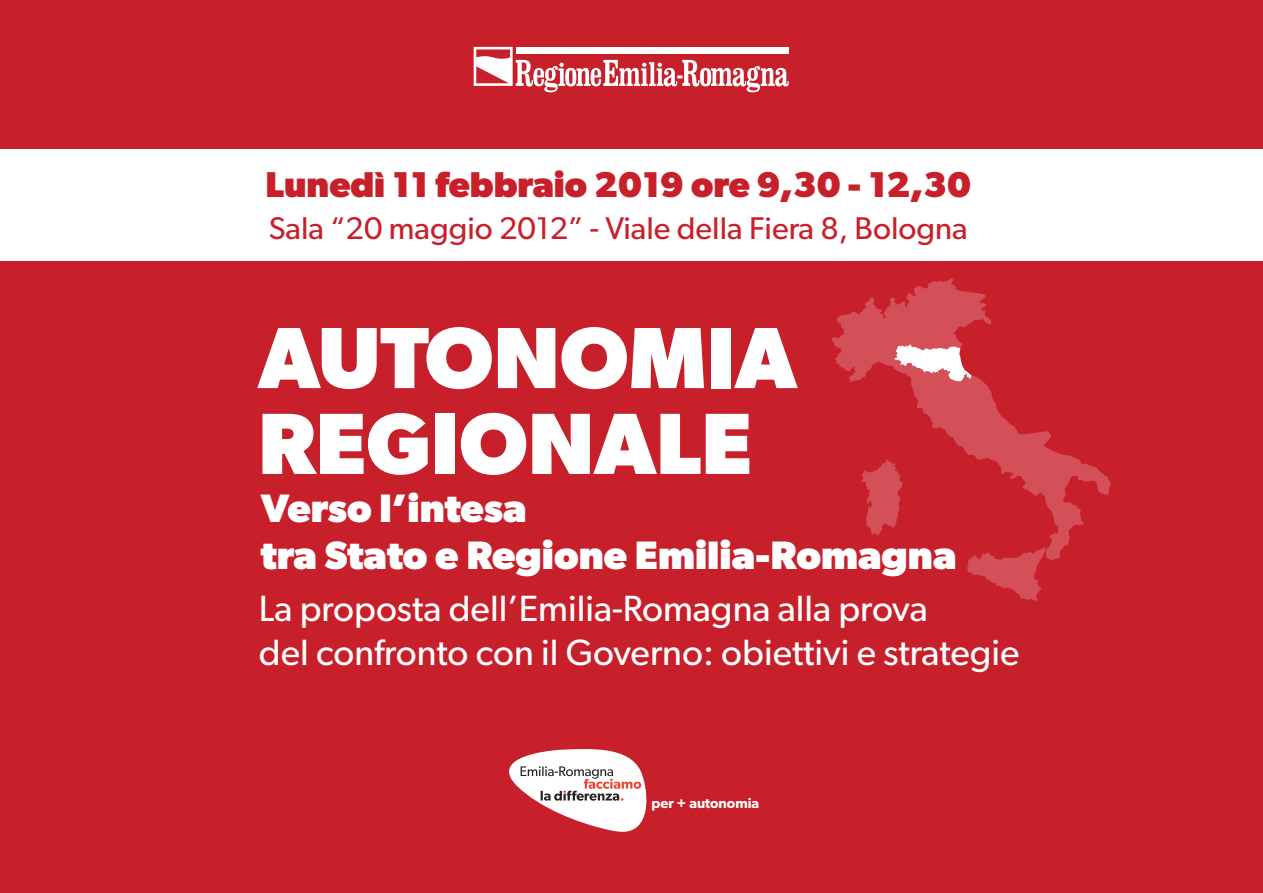
<style>
.page{position:relative;width:1263px;height:893px;background:#c8202b}
.page>*{position:absolute;margin:0;border:0;box-sizing:border-box;transform-origin:0 0}
.t1{font:700 87.15px/85.8px "Gibson";color:#fff}
.t2{font:700 39.75px/47.7px "Gibson";color:#fff}
.t3{font:36.6px/44px "Gibson";color:#fff}
.t4{font:700 36px "Gibson";color:#c8202b}
.t5{font:31.5px "Gibson";color:#c8202b}
.t6{font:600 14.1px "Gibson";color:#fff}
</style>
<div class="page">
<div style="left:0;top:149px;width:1263px;height:111px;background:#fff"></div>
<svg style="left:474px;top:47px;width:315px;height:45px"></svg>
<svg style="left:832px;top:279px;width:279px;height:281px"></svg>
<svg style="left:967px;top:547px;width:78px;height:54px"></svg>
<svg style="left:862px;top:459px;width:41px;height:76px"></svg>
<svg style="left:894px;top:344px;width:77px;height:38px;background:#e8a3a7"></svg>
<svg style="left:509px;top:749px;width:137px;height:83px"></svg>
<p class="t4" style="left:265px;top:163px;width:707px">Lunedì 11 febbraio 2019 ore 9,30 - 12,30</p>
<p class="t5" style="left:269px;top:209px;width:700px">Sala “20 maggio 2012” - Viale della Fiera 8, Bologna</p>
<h1 class="t1" style="left:258px;top:313px;width:540px">AUTONOMIA<br>REGIONALE</h1>
<p class="t2" style="left:261px;top:483px;width:697px">Verso l’intesa<br>tra Stato e Regione Emilia-Romagna</p>
<p class="t3" style="left:259px;top:586px;width:762px">La proposta dell’Emilia-Romagna alla prova<br>del confronto con il Governo: obiettivi e strategie</p>
<p class="t6" style="left:651px;top:794px;width:109px">per + autonomia</p>
</div>
